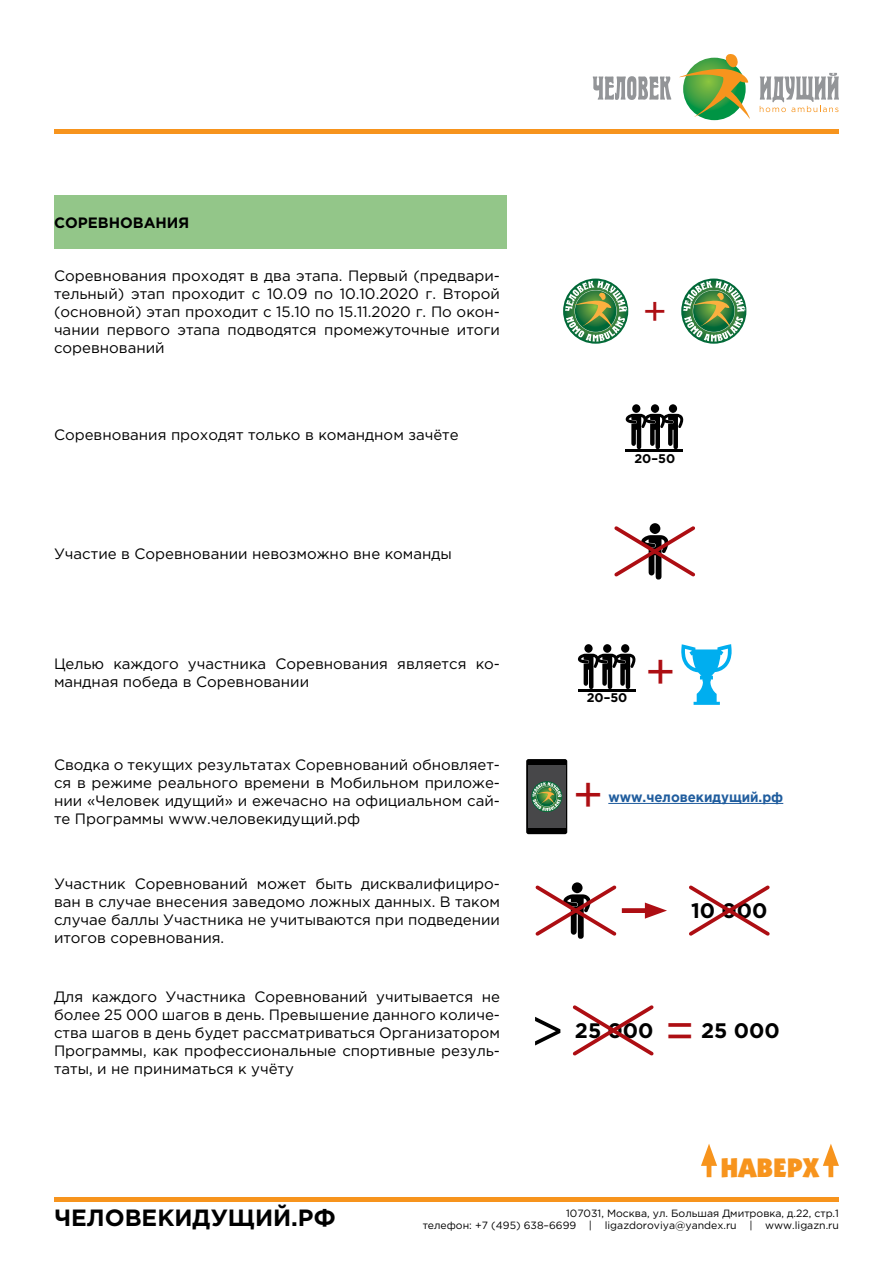
<style>
.page{position:relative;width:893px;height:1263px;background:#fff}
.page>*{position:absolute;margin:0;border:0;box-sizing:border-box;transform-origin:0 0}
.t1{font:54px "Gotham Pro";color:#000}
.t2{font:49.05px "Gotham Pro";color:#ad0e13}
.t3{font:38.85px "Gotham Pro";color:#ad0e13}
.t4{font:27px "Kabel Ultra C";color:#f7941d}
.t5{font:700 23.55px "Gotham Pro";color:#000}
.t6{font:700 21px "Gotham Pro";color:#000}
.t7{font:15px/18px "Gotham Pro";color:#000;text-align:justify}
.t8{font:700 15px "Gotham Pro";color:#000}
.t9{font:700 13.95px "Gotham Pro";color:#205d9e;scale:.95 1}
.t10{font:700 12.6px "Gotham Pro";color:#000}
.t11{font:10.5px/12.6px "Gotham Pro";color:#000;text-align:right}
</style>
<div class="page">
<svg style="left:593px;top:76px;width:78px;height:24px"></svg>
<svg style="left:679px;top:54px;width:71px;height:65px"></svg>
<svg style="left:760px;top:73px;width:79px;height:39px"></svg>
<hr style="left:54px;top:130px;width:785px;height:4px;background:#f7941d">
<hr style="left:54px;top:1197px;width:785px;height:4px;background:#f7941d">
<hr style="left:707px;top:1157px;width:4px;height:20px;background:#f7941d">
<svg style="left:701px;top:1144px;width:16px;height:22px"></svg>
<div style="left:828px;top:1157px;width:5px;height:20px;background:#f7941d"></div>
<svg style="left:823px;top:1144px;width:16px;height:22px"></svg>
<div style="left:54px;top:196px;width:452px;height:53px;background:#93c689"></div>
<svg style="left:614px;top:523px;width:82px;height:57px"></svg>
<svg style="left:535px;top:882px;width:82px;height:57px"></svg>
<svg style="left:689px;top:885px;width:81px;height:51px"></svg>
<div style="left:622px;top:908px;width:32px;height:5px;background:#ad0e13"></div>
<svg style="left:645px;top:902px;width:22px;height:17px"></svg>
<svg style="left:563px;top:279px;width:65px;height:65px"></svg>
<svg style="left:565px;top:281px;width:62px;height:61px"></svg>
<svg style="left:681px;top:279px;width:65px;height:65px"></svg>
<svg style="left:683px;top:281px;width:62px;height:61px"></svg>
<div style="left:526px;top:759px;width:41px;height:75px;background:#000;border-radius:2px"></div>
<div style="left:528px;top:765px;width:38px;height:63px;background:#474749"></div>
<svg style="left:531px;top:781px;width:31px;height:31px"></svg>
<svg style="left:532px;top:782px;width:30px;height:29px"></svg>
<hr style="left:608px;top:803px;width:175px;height:1px;background:#205d9e">
<hr style="left:626px;top:449px;width:57px;height:3px;background:#000">
<div style="left:632px;top:404px;width:8px;height:9px;background:#000;border-radius:50%"></div>
<div style="left:651px;top:404px;width:8px;height:9px;background:#000;border-radius:50%"></div>
<svg style="left:625px;top:414px;width:58px;height:35px"></svg>
<div style="left:669px;top:404px;width:8px;height:9px;background:#000;border-radius:50%"></div>
<svg style="left:681px;top:644px;width:51px;height:61px"></svg>
<hr style="left:578px;top:689px;width:57px;height:2px;background:#000">
<div style="left:584px;top:644px;width:9px;height:9px;background:#000;border-radius:50%"></div>
<div style="left:603px;top:644px;width:8px;height:9px;background:#000;border-radius:50%"></div>
<svg style="left:578px;top:654px;width:57px;height:35px"></svg>
<div style="left:621px;top:644px;width:8px;height:9px;background:#000;border-radius:50%"></div>
<svg style="left:572px;top:1005px;width:82px;height:51px"></svg>
<p class="t8" style="left:54px;top:214px;width:137px">СОРЕВНОВАНИЯ</p>
<p class="t7" style="left:54px;top:267px;width:447px">Соревнования проходят в два этапа. Первый (предвари&shy;тельный) этап проходит с 10.09 по 10.10.2020 г. Второй (основной) этап проходит с 15.10 по 15.11.2020 г. По окон&shy;чании первого этапа подводятся промежуточные итоги соревнований</p>
<p class="t7" style="left:54px;top:425px;width:406px">Соревнования проходят только в командном зачёте</p>
<p class="t7" style="left:54px;top:544px;width:399px">Участие в Соревновании невозможно вне команды</p>
<h3 class="t3" style="left:642px;top:290px;width:26px">+</h3>
<p class="t10" style="left:634px;top:451px;width:42px">20–50</p>
<p class="t7" style="left:54px;top:654px;width:447px">Целью каждого участника Соревнования является ко&shy;мандная победа в Соревновании</p>
<p class="t7" style="left:54px;top:755px;width:447px">Сводка о текущих результатах Соревнований обновляет&shy;ся в режиме реального времени в Мобильном приложе&shy;нии «Человек идущий» и ежечасно на официальном сай&shy;те Программы www.человекидущий.рф</p>
<p class="t7" style="left:54px;top:874px;width:447px">Участник Соревнований может быть дисквалифициро&shy;ван в случае внесения заведомо ложных данных. В таком случае баллы Участника не учитываются при подведении итогов соревнования.</p>
<p class="t7" style="left:54px;top:988px;width:447px">Для каждого Участника Соревнований учитывается не более 25 000 шагов в день. Превышение данного количе&shy;ства шагов в день будет рассматриваться Организатором Программы, как профессиональные спортивные резуль&shy;таты, и не приниматься к учёту</p>
<p class="t10" style="left:587px;top:691px;width:42px">20–50</p>
<h2 class="t2" style="left:645px;top:645px;width:33px">+</h2>
<h2 class="t2" style="left:572px;top:767px;width:33px">+</h2>
<p class="t9" style="left:608px;top:789px;width:186px">www.человекидущий.рф</p>
<h3 class="t6" style="left:691px;top:899px;width:78px">10 000</h3>
<h1 class="t1" style="left:530px;top:1001px;width:36px">&gt;</h1>
<h3 class="t6" style="left:575px;top:1018px;width:80px">25 000</h3>
<h2 class="t2" style="left:664px;top:1004px;width:33px">=</h2>
<h3 class="t6" style="left:701px;top:1018px;width:80px">25 000</h3>
<h3 class="t4" style="left:721px;top:1152px;width:100px">НАВЕРХ</h3>
<h3 class="t5" style="left:54px;top:1204px;width:283px">ЧЕЛОВЕКИДУЩИЙ.РФ</h3>
<p class="t11" style="left:423px;top:1206px;width:418px">107031, Москва, ул. Большая Дмитровка, д.22, стр.1<br>телефон: +7 (495) 638–6699 | ligazdoroviya@yandex.ru | www.ligazn.ru</p>
</div>
